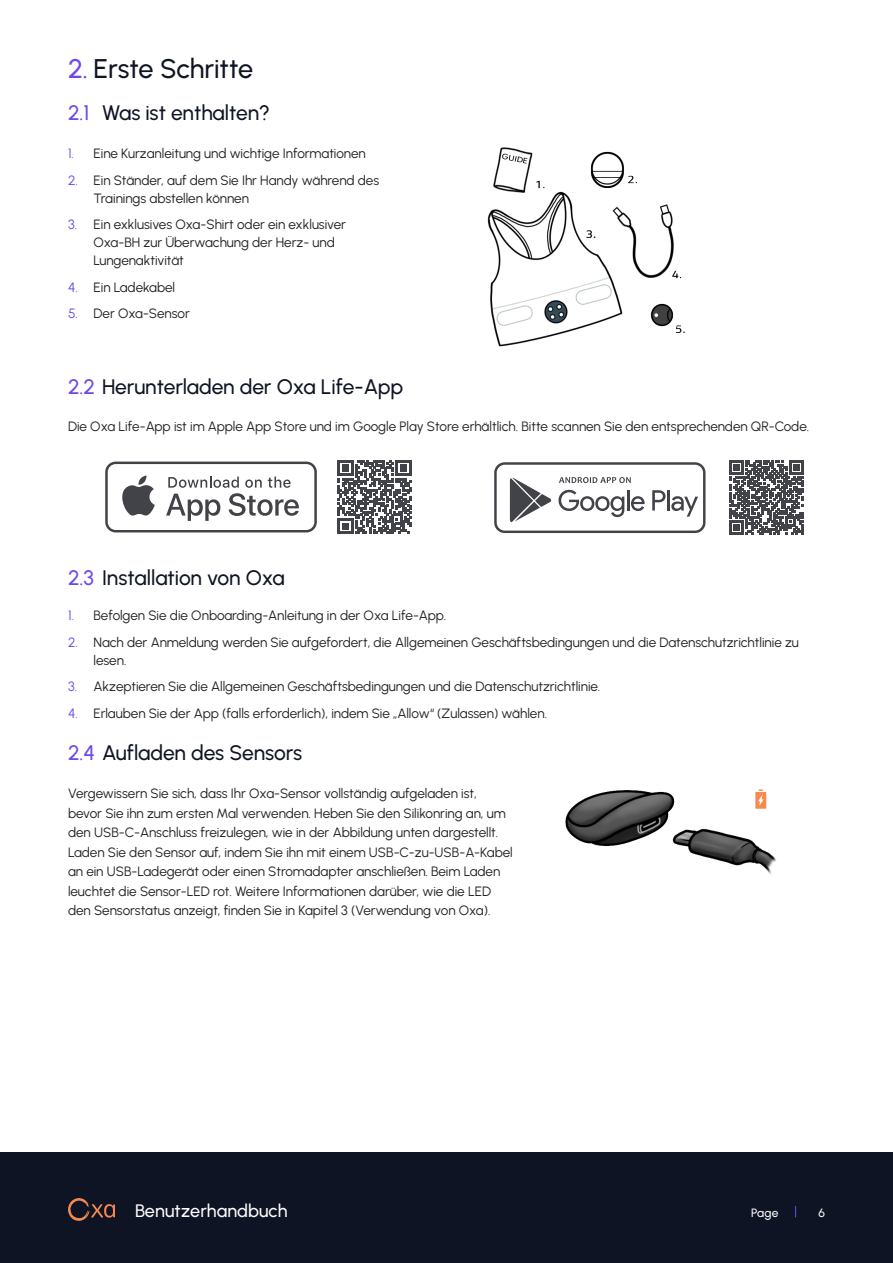
<style>
.page{position:relative;width:893px;height:1263px;background:#fff}
.page>*{position:absolute;margin:0;border:0;box-sizing:border-box;transform-origin:0 0}
.t1{font:500 27px "Urbanist";letter-spacing:-.01em;color:#0f1424}
.t2{font:500 21px "Urbanist";letter-spacing:-.005em;color:#0f1424}
.t3{font:500 18px "Urbanist";letter-spacing:.005em;color:#fff}
._03_Body{font:13.5px/19.5px "Urbanist";letter-spacing:-.005em;color:#231f20}
.t4{font:500 12px "Urbanist";color:#fff}
.s1{color:#7148e8}
</style>
<div class="page">
<div style="left:0;top:1152px;width:893px;height:111px;background:#0f1424"></div>
<svg style="left:68px;top:1198px;width:47px;height:23px"></svg>
<img style="left:487px;top:147px;width:198px;height:200px">
<svg style="left:105px;top:462px;width:212px;height:70px"></svg>
<svg style="left:338px;top:460px;width:73px;height:74px"></svg>
<svg style="left:494px;top:462px;width:211px;height:71px"></svg>
<svg style="left:729px;top:460px;width:75px;height:75px"></svg>
<img style="left:565px;top:790px;width:211px;height:85px">
<svg style="left:755px;top:789px;width:11px;height:20px"></svg>
<p class="t1" style="left:68px;top:50px;width:187px"><span class="s1">2.</span> Erste Schritte</p>
<p class="t2" style="left:68px;top:99px;width:204px"><span class="s1">2.1</span> Was ist enthalten?</p>
<p class="_03_Body" style="left:68px;top:143px;width:299px"><span class="s1">1.</span> Eine Kurzanleitung und wichtige Informationen</p>
<p class="_03_Body" style="left:94px;top:170px;width:287px;line-height:18px;text-indent:-26px"><span class="s1">2.</span> Ein Ständer, auf dem Sie Ihr Handy während des<br>Trainings abstellen können</p>
<p class="_03_Body" style="left:94px;top:215px;width:254px;line-height:18px;text-indent:-26px"><span class="s1">3.</span> Ein exklusives Oxa-Shirt oder ein exklusiver<br>Oxa-BH zur Überwachung der Herz- und<br>Lungenaktivität</p>
<p class="_03_Body" style="left:68px;top:277px;width:109px"><span class="s1">4.</span> Ein Ladekabel</p>
<p class="_03_Body" style="left:68px;top:303px;width:123px"><span class="s1">5.</span> Der Oxa-Sensor</p>
<p class="t2" style="left:68px;top:373px;width:337px"><span class="s1">2.2</span> Herunterladen der Oxa Life-App</p>
<p class="_03_Body" style="left:68px;top:416px;width:743px">Die Oxa Life-App ist im Apple App Store und im Google Play Store erhältlich. Bitte scannen Sie den entsprechenden QR-Code.</p>
<p class="t2" style="left:68px;top:564px;width:218px"><span class="s1">2.3</span> Installation von Oxa</p>
<p class="_03_Body" style="left:68px;top:605px;width:380px"><span class="s1">1.</span> Befolgen Sie die Onboarding-Anleitung in der Oxa Life-App.</p>
<p class="_03_Body" style="left:94px;top:632px;width:707px;line-height:18px;text-indent:-26px"><span class="s1">2.</span> Nach der Anmeldung werden Sie aufgefordert, die Allgemeinen Geschäftsbedingungen und die Datenschutzrichtlinie zu lesen.</p>
<p class="_03_Body" style="left:68px;top:676px;width:534px"><span class="s1">3.</span> Akzeptieren Sie die Allgemeinen Geschäftsbedingungen und die Datenschutzrichtlinie.</p>
<p class="_03_Body" style="left:68px;top:703px;width:481px"><span class="s1">4.</span> Erlauben Sie der App (falls erforderlich), indem Sie „Allow“ (Zulassen) wählen.</p>
<p class="t2" style="left:68px;top:739px;width:236px"><span class="s1">2.4</span> Aufladen des Sensors</p>
<p class="_03_Body" style="left:68px;top:783px;width:446px">Vergewissern Sie sich, dass Ihr Oxa-Sensor vollständig aufgeladen ist, bevor Sie ihn zum ersten Mal verwenden. Heben Sie den Silikonring an, um den USB-C-Anschluss freizulegen, wie in der Abbildung unten dargestellt.<br>Laden Sie den Sensor auf, indem Sie ihn mit einem USB-C-zu-USB-A-Kabel an ein USB-Ladegerät oder einen Stromadapter anschließen. Beim Laden leuchtet die Sensor-LED rot. Weitere Informationen darüber, wie die LED den Sensorstatus anzeigt, finden Sie in Kapitel 3 (Verwendung von Oxa).</p>
<h3 class="t3" style="left:135px;top:1199px;width:154px">Benutzerhandbuch</h3>
<p class="t4" style="left:751px;top:1205px;width:29px">Page</p>
<p class="t4" style="left:818px;top:1205px;width:8px">6</p>
</div>
